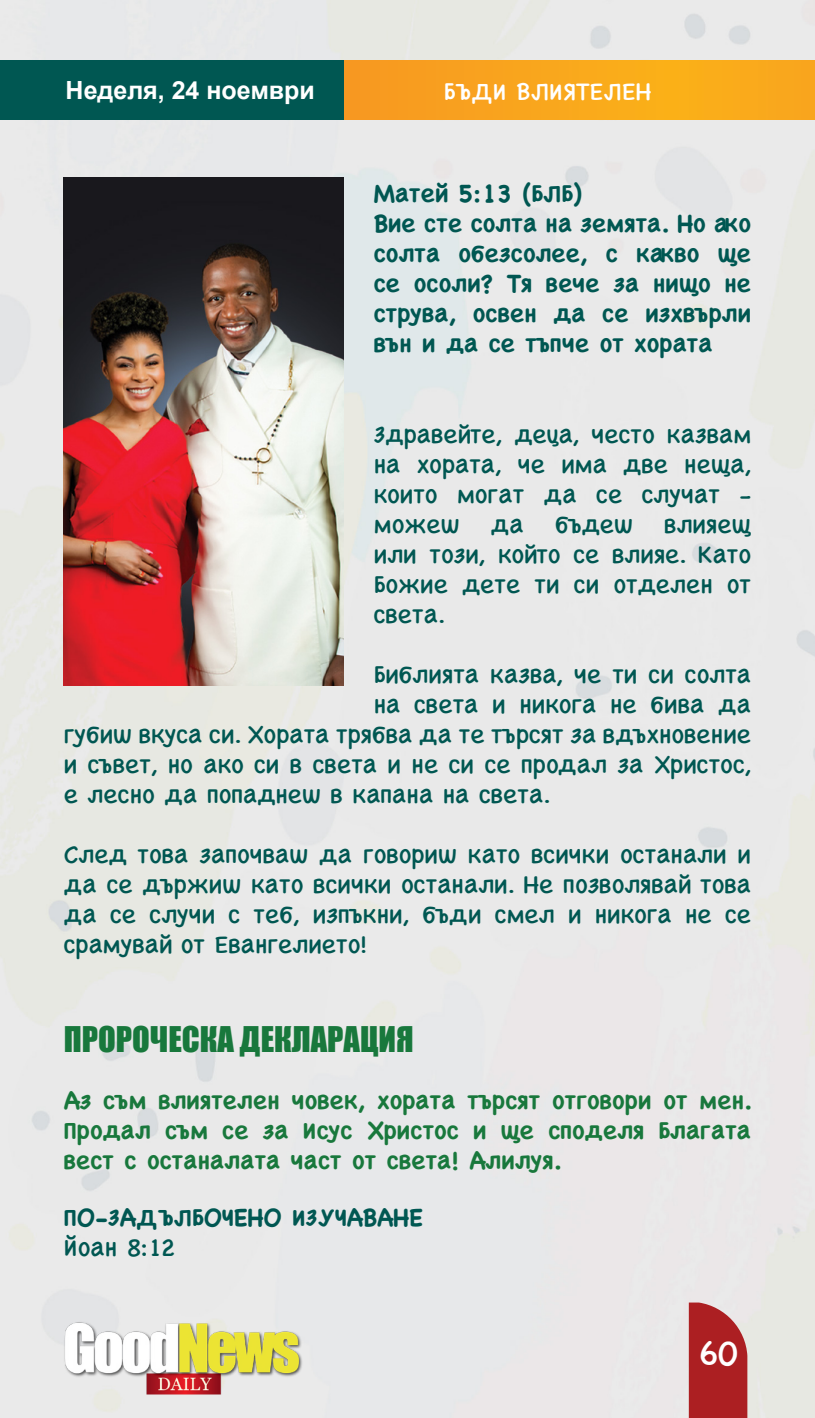
<style>
.page{position:relative;width:815px;height:1418px;background:#fff}
.page>*{position:absolute;margin:0;border:0;box-sizing:border-box;transform-origin:0 0}
.t1{font:35px "Chalkboard SE";color:#fff}
.t2{font:32.5px "Impact";color:#18783c}
.t3{font:25px/30px "Chalkboard SE";color:#005752;text-align:justify}
.t4{font:700 25px/30px "Chalkboard SE";color:#005752;text-align:justify}
.t5{font:700 25px/30px "Chalkboard SE";color:#18783c;text-align:justify}
.t6{font:700 25px "Arial";color:#fff}
.t7{font:25px "Chalkboard SE";color:#fff}
</style>
<div class="page">
<div style="left:0;top:0;width:815px;height:1417px;background:#e9e9e9"></div>
<div style="left:332px;top:60px;width:483px;height:60px;background:linear-gradient(to right,#f89c20,#fab019)"></div>
<div style="left:0;top:60px;width:344px;height:60px;background:#005752"></div>
<div style="left:689px;top:1302px;width:58px;height:115px;background:#ac1f22"></div>
<img style="left:59px;top:1320px;width:246px;height:76px">
<img style="left:64px;top:178px;width:280px;height:507px">
<p class="t6" style="left:66px;top:74px;width:251px">Неделя, 24 ноември</p>
<p class="t7" style="left:444px;top:69px;width:209px">БЪДИ ВЛИЯТЕЛЕН</p>
<p class="t4" style="left:374px;top:179px;width:210px">Матей 5:13 (БЛБ)</p>
<p class="t4" style="left:374px;top:209px;width:379px">Вие сте солта на земята. Но ако солта обезсолее, с какво ще се осоли? Тя вече за нищо не струва, освен да се изхвърли вън и да се тъпче от хората</p>
<p class="t3" style="left:374px;top:417px;width:379px">Здравейте, деца, често казвам на хората, че има две неща, които могат да се случат - можеш да бъдеш влияещ или този, който се влияе. Като Божие дете ти си отделен от света.</p>
<p class="t3" style="left:374px;top:657px;width:379px">Библията казва, че ти си солта</p>
<p class="t3" style="left:374px;top:687px;width:379px">на света и никога не бива да</p>
<p class="t3" style="left:64px;top:717px;width:689px">губиш вкуса си. Хората трябва да те търсят за вдъхновение</p>
<p class="t3" style="left:64px;top:747px;width:689px">и съвет, но ако си в света и не си се продал за Христос,</p>
<p class="t3" style="left:64px;top:777px;width:489px">е лесно да попаднеш в капана на света.</p>
<p class="t3" style="left:64px;top:837px;width:689px">След това започваш да говориш като всички останали и да се държиш като всички останали. Не позволявай това да се случи с теб, изпъкни, бъди смел и никога не се срамувай от Евангелието!</p>
<p class="t2" style="left:64px;top:1013px;width:351px">ПРОРОЧЕСКА ДЕКЛАРАЦИЯ</p>
<p class="t5" style="left:64px;top:1085px;width:690px">Аз съм влиятелен човек, хората търсят отговори от мен.<br>Продал съм се за Исус Христос и ще споделя Благата вест с останалата част от света! Алилуя.</p>
<p class="t4" style="left:64px;top:1202px;width:361px">ПО-ЗАДЪЛБОЧЕНО ИЗУЧАВАНЕ</p>
<p class="t3" style="left:64px;top:1230px;width:113px">Йоан 8:12</p>
<h1 class="t1" style="left:698px;top:1322px;width:41px">60</h1>
</div>
